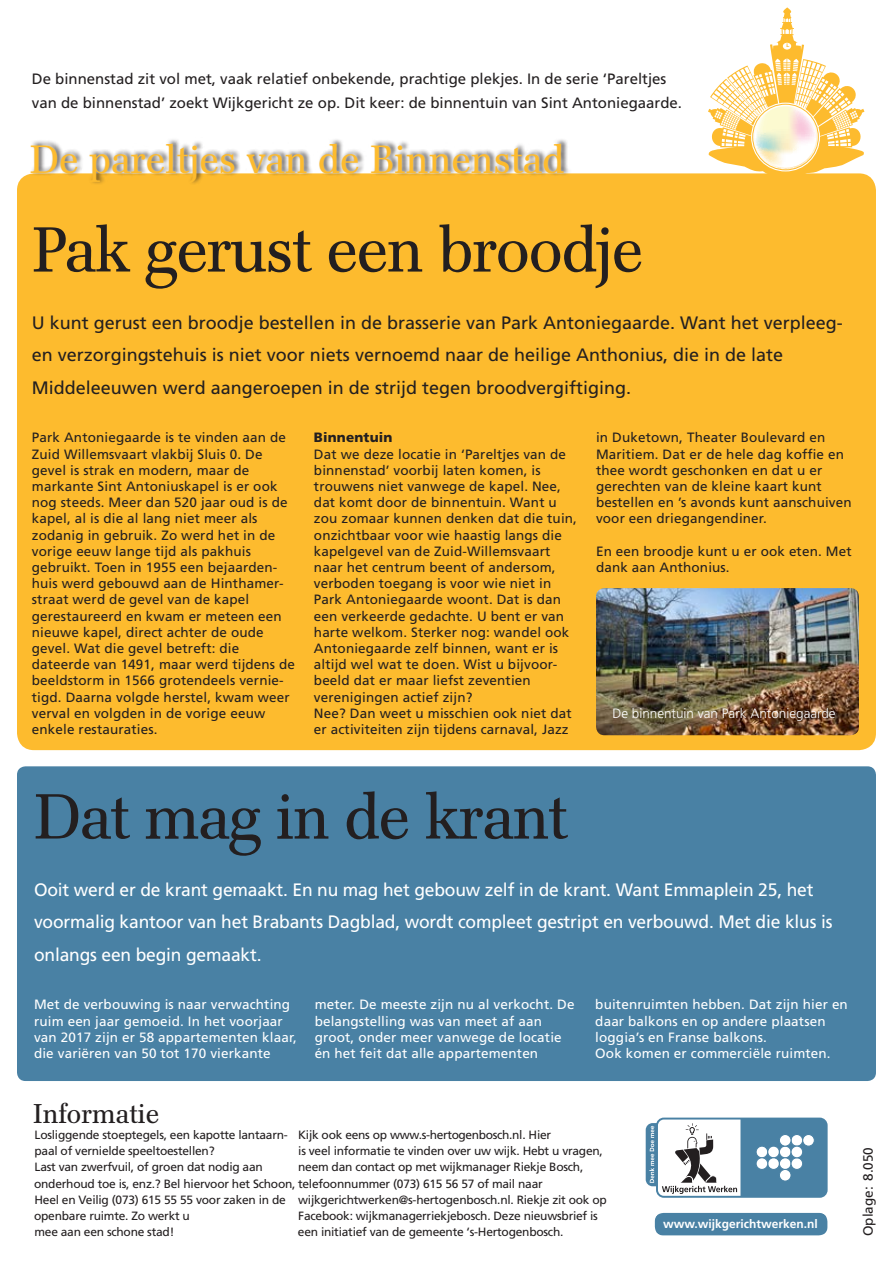
<style>
.page{position:relative;width:893px;height:1263px;background:#fff}
.page>*{position:absolute;margin:0;border:0;box-sizing:border-box;transform-origin:0 0}
.t1{font:63px "Franklin Antiqua BQ";letter-spacing:-.02em;color:#231f20}
.t2{font:39px "Franklin Antiqua BQ";color:#fdbb2e}
.t3{font:27px "Franklin Antiqua BQ";color:#231f20}
.t4{font:18px/32.4px "Frutiger";color:#231f20}
.t5{font:18px/32.4px "Frutiger";letter-spacing:-.01em;color:#fff}
.t6{font:15px/24px "Frutiger";color:#231f20}
.t7{font:13.5px/16.2px "Frutiger";letter-spacing:.01em;color:#231f20}
.t8{font:13.5px/16.2px "Frutiger";letter-spacing:.01em;color:#fff}
.t9{font:300 13.5px "Frutiger";color:#fff}
.t10{font:900 13.5px "Frutiger";letter-spacing:.01em;color:#231f20}
.t11{font:12px/16.2px "Frutiger";letter-spacing:-.02em;color:#231f20}
.t12{font:700 12px "Frutiger";color:#fff}
</style>
<div class="page">
<div style="left:17px;top:173px;width:859px;height:577px;background:#fdbb2e;border-radius:17px"></div>
<div style="left:646px;top:1204px;width:190px;height:40px;background:#4981a4;border-radius:17px"></div>
<div style="left:638px;top:1196px;width:206px;height:56px;border:17px solid #fff;border-radius:17px"></div>
<div style="left:656px;top:1117px;width:172px;height:81px;border:2px solid #4981a4;border-radius:7px"></div>
<svg style="left:646px;top:1118px;width:181px;height:79px"></svg>
<svg style="left:708px;top:7px;width:156px;height:167px"></svg>
<div style="left:752px;top:104px;width:67px;height:66px;border:1px solid #fdbb2e;border-radius:50%"></div>
<div style="left:30px;top:137px;width:541px;height:48px;background:#231f20;opacity:.75"></div>
<div style="left:17px;top:766px;width:859px;height:315px;background:#4981a4;border-radius:9px"></div>
<img style="left:596px;top:588px;width:263px;height:147px">
<p class="t6" style="left:32px;top:67px;width:652px">De binnenstad zit vol met, vaak relatief onbekende, prachtige plekjes. In de serie ‘Pareltjes van de binnenstad’ zoekt Wijkgericht ze op. Dit keer: de binnentuin van Sint Antoniegaarde.</p>
<h2 class="t2" style="left:30px;top:138px;width:536px">De pareltjes van de Binnenstad</h2>
<h1 class="t1" style="left:32px;top:215px;width:613px">Pak gerust een broodje</h1>
<p class="t4" style="left:32px;top:306px;width:812px">U kunt gerust een broodje bestellen in de brasserie van Park Antoniegaarde. Want het verpleeg&shy;en verzorgingstehuis is niet voor niets vernoemd naar de heilige Anthonius, die in de late<br>Middeleeuwen werd aangeroepen in de strijd tegen broodvergiftiging.</p>
<p class="t7" style="left:32px;top:429px;width:265px">Park Antoniegaarde is te vinden aan de Zuid Willemsvaart vlakbij Sluis 0. De gevel is strak en modern, maar de markante Sint Antoniuskapel is er ook nog steeds. Meer dan 520 jaar oud is de kapel, al is die al lang niet meer als zodanig in gebruik. Zo werd het in de vorige eeuw lange tijd als pakhuis gebruikt. Toen in 1955 een bejaarden&shy;huis werd gebouwd aan de Hinthamer&shy;straat werd de gevel van de kapel gerestaureerd en kwam er meteen een nieuwe kapel, direct achter de oude gevel. Wat die gevel betreft: die dateerde van 1491, maar werd tijdens de beeldstorm in 1566 grotendeels vernie&shy;tigd. Daarna volgde herstel, kwam weer verval en volgden in de vorige eeuw enkele restauraties.</p>
<p class="t10" style="left:314px;top:429px;width:80px">Binnentuin</p>
<p class="t7" style="left:596px;top:429px;width:257px">in Duketown, Theater Boulevard en Maritiem. Dat er de hele dag koffie en thee wordt geschonken en dat u er gerechten van de kleine kaart kunt bestellen en ’s avonds kunt aanschuiven voor een driegangendiner.</p>
<p class="t7" style="left:596px;top:543px;width:257px">En een broodje kunt u er ook eten. Met dank aan Anthonius.</p>
<p class="t7" style="left:314px;top:446px;width:265px">Dat we deze locatie in ‘Pareltjes van de binnenstad’ voorbij laten komen, is trouwens niet vanwege de kapel. Nee, dat komt door de binnentuin. Want u zou zomaar kunnen denken dat die tuin, onzichtbaar voor wie haastig langs die kapelgevel van de Zuid-Willemsvaart naar het centrum beent of andersom, verboden toegang is voor wie niet in Park Antoniegaarde woont. Dat is dan een verkeerde gedachte. U bent er van harte welkom. Sterker nog: wandel ook Antoniegaarde zelf binnen, want er is altijd wel wat te doen. Wist u bijvoor&shy;beeld dat er maar liefst zeventien verenigingen actief zijn?<br>Nee? Dan weet u misschien ook niet dat er activiteiten zijn tijdens carnaval, Jazz</p>
<p class="t9" style="left:612px;top:705px;width:225px">De binnentuin van Park Antoniegaarde</p>
<h1 class="t1" style="left:34px;top:782px;width:535px">Dat mag in de krant</h1>
<h3 class="t5" style="left:34px;top:873px;width:800px">Ooit werd er de krant gemaakt. En nu mag het gebouw zelf in de krant. Want Emmaplein 25, het voormalig kantoor van het Brabants Dagblad, wordt compleet gestript en verbouwd. Met die klus is onlangs een begin gemaakt.</h3>
<p class="t8" style="left:34px;top:996px;width:264px">Met de verbouwing is naar verwachting ruim een jaar gemoeid. In het voorjaar van 2017 zijn er 58 appartementen klaar, die variëren van 50 tot 170 vierkante</p>
<p class="t8" style="left:315px;top:996px;width:261px">meter. De meeste zijn nu al verkocht. De belangstelling was van meet af aan groot, onder meer vanwege de locatie én het feit dat alle appartementen</p>
<p class="t8" style="left:595px;top:996px;width:254px">buitenruimten hebben. Dat zijn hier en daar balkons en op andere plaatsen loggia’s en Franse balkons.<br>Ook komen er commerciële ruimten.</p>
<h3 class="t3" style="left:33px;top:1098px;width:128px">Informatie</h3>
<p class="t11" style="left:34px;top:1126px;width:255px">Losliggende stoeptegels, een kapotte lantaarn&shy;paal of vernielde speeltoestellen?<br>Last van zwerfvuil, of groen dat nodig aan</p>
<p class="t11" style="left:34px;top:1191px;width:253px">Heel en Veilig (073) 615 55 55 voor zaken in de openbare ruimte. Zo werkt u<br>mee aan een schone stad!</p>
<p class="t11" style="left:298px;top:1126px;width:255px">Kijk ook eens op www.s-hertogenbosch.nl. Hier</p>
<p class="t11" style="left:298px;top:1143px;width:306px">is veel informatie te vinden over uw wijk. Hebt u vragen,</p>
<p class="t11" style="left:298px;top:1159px;width:287px">neem dan contact op met wijkmanager Riekje Bosch,</p>
<p class="t11" style="left:34px;top:1175px;width:510px">onderhoud toe is, enz.? Bel hiervoor het Schoon, telefoonnummer (073) 615 56 57 of mail naar</p>
<p class="t11" style="left:298px;top:1191px;width:310px">wijkgerichtwerken@s-hertogenbosch.nl. Riekje zit ook op</p>
<p class="t11" style="left:298px;top:1207px;width:301px">Facebook: wijkmanagerriekjebosch. Deze nieuwsbrief is</p>
<p class="t11" style="left:298px;top:1224px;width:267px">een initiatief van de gemeente ‘s-Hertogenbosch.</p>
<p class="t12" style="left:663px;top:1217px;width:156px">www.wijkgerichtwerken.nl</p>
<p class="t7" style="left:860px;top:1236px;width:90px;rotate:-90deg">Oplage: 8.050</p>
</div>
